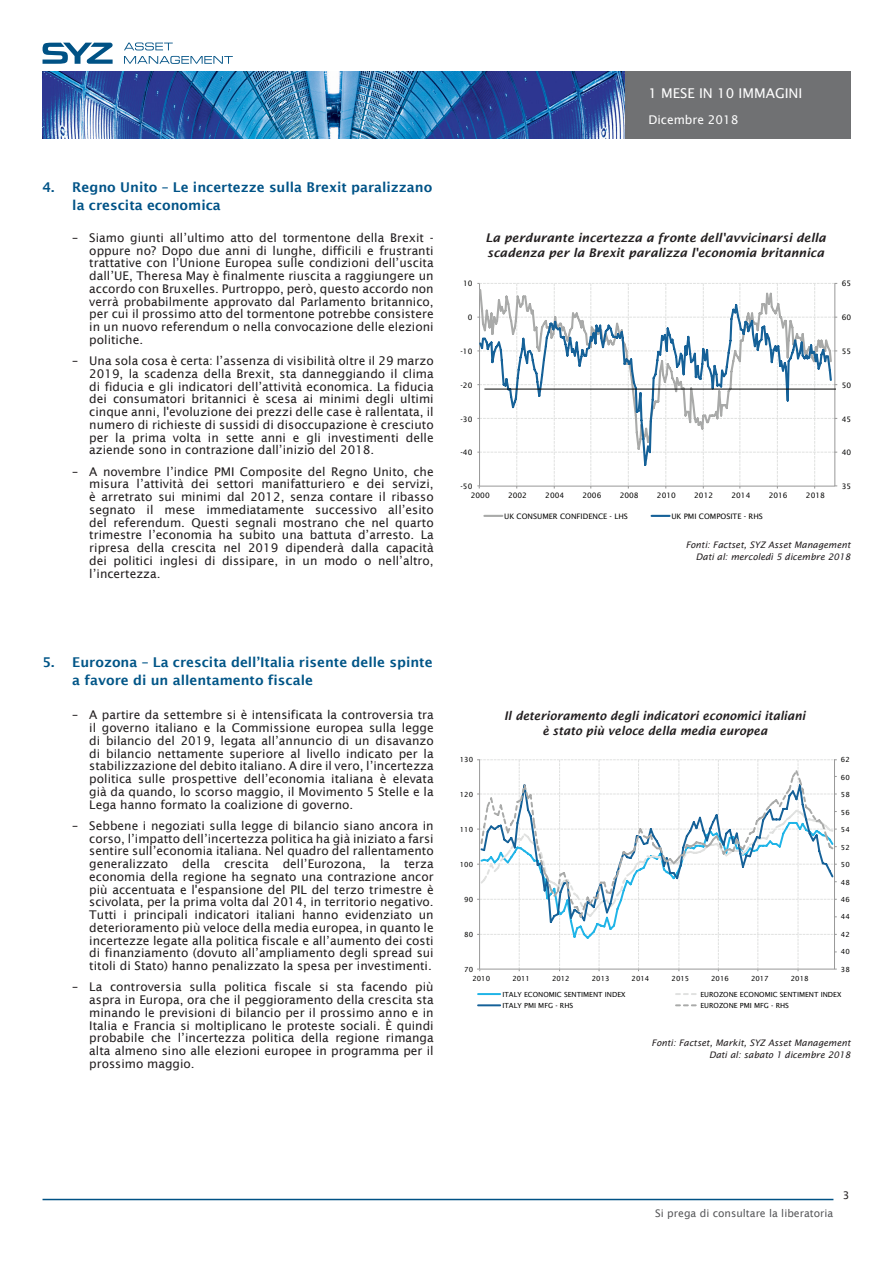
<style>
.page{position:relative;width:893px;height:1263px;background:#fff}
.page>*{position:absolute;margin:0;border:0;box-sizing:border-box;transform-origin:0 0}
.t1{font:600 13.5px/18px "Lucida Sans";color:#005587}
.t2{font:600 13.5px/18px "Lucida Sans";color:#005387}
.t3{font:13.5px "Lucida Sans";color:#fff}
.t4{font:12px/12.8px "Lucida Sans";color:#231f20;text-align:justify}
.Graph_TITLES{font:italic 600 12px/15px "Lucida Sans";color:#231f20}
.Graph_TITLES-2{font:italic 600 12px/15px "Lucida Sans";color:#231f20;text-align:center;scale:.95 1}
.t5{font:12px "Lucida Sans";color:#fff}
.t6{font:10.5px "Lucida Sans";color:#57585a}
.t7{font:10.5px "Lucida Sans";color:#231f20}
.Source_data{font:italic 9px "Lucida Sans";color:#231f20}
.t8{font:7.5px "Lucida Sans";color:#050504}
.t9{font:7.05px "Lucida Sans";color:#050504}
</style>
<div class="page">
<svg style="left:124px;top:43px;width:49px;height:7px"></svg>
<svg style="left:124px;top:56px;width:109px;height:8px"></svg>
<svg style="left:43px;top:43px;width:70px;height:21px"></svg>
<img style="left:43px;top:72px;width:807px;height:67px">
<hr style="left:43px;top:1199px;width:790px;height:1px;background:#005285">
<svg style="left:477px;top:759px;width:360px;height:212px"></svg>
<svg style="left:479px;top:919px;width:356px;height:6px"></svg>
<svg style="left:479px;top:768px;width:356px;height:151px"></svg>
<hr style="left:478px;top:993px;width:22px;height:2px;background:#1fb4e7">
<svg style="left:676px;top:993px;width:21px;height:2px"></svg>
<hr style="left:478px;top:1004px;width:22px;height:2px;background:#156198">
<svg style="left:676px;top:1004px;width:21px;height:2px"></svg>
<svg style="left:477px;top:283px;width:360px;height:205px"></svg>
<svg style="left:479px;top:288px;width:354px;height:15px"></svg>
<svg style="left:479px;top:303px;width:354px;height:164px"></svg>
<svg style="left:484px;top:515px;width:18px;height:2px"></svg>
<svg style="left:652px;top:515px;width:18px;height:2px"></svg>
<hr style="left:484px;top:389px;width:352px;height:1px;background:#050504">
<p class="t2" style="left:72px;top:178px;width:362px;text-indent:-30px">4. Regno Unito – Le incertezze sulla Brexit paralizzano la crescita economica</p>
<p class="t4" style="left:89px;top:231px;width:346px;text-indent:-17px">– Siamo giunti all’ultimo atto del tormentone della Brexit - oppure no? Dopo due anni di lunghe, difficili e frustranti trattative con l’Unione Europea sulle condizioni dell’uscita dall’UE, Theresa May è finalmente riuscita a raggiungere un accordo con Bruxelles. Purtroppo, però, questo accordo non verrà probabilmente approvato dal Parlamento britannico, per cui il prossimo atto del tormentone potrebbe consistere in un nuovo referendum o nella convocazione delle elezioni politiche.</p>
<p class="t4" style="left:89px;top:354px;width:346px;text-indent:-17px">– Una sola cosa è certa: l’assenza di visibilità oltre il 29 marzo 2019, la scadenza della Brexit, sta danneggiando il clima di fiducia e gli indicatori dell’attività economica. La fiducia dei consumatori britannici è scesa ai minimi degli ultimi cinque anni, l'evoluzione dei prezzi delle case è rallentata, il numero di richieste di sussidi di disoccupazione è cresciuto per la prima volta in sette anni e gli investimenti delle aziende sono in contrazione dall’inizio del 2018.</p>
<p class="t4" style="left:89px;top:465px;width:346px;text-indent:-17px">– A novembre l’indice PMI Composite del Regno Unito, che misura l’attività dei settori manifatturiero e dei servizi, è arretrato sui minimi dal 2012, senza contare il ribasso segnato il mese immediatamente successivo all’esito del referendum. Questi segnali mostrano che nel quarto trimestre l’economia ha subito una battuta d’arresto. La ripresa della crescita nel 2019 dipenderà dalla capacità dei politici inglesi di dissipare, in un modo o nell’altro, l’incertezza.</p>
<p class="t3" style="left:648px;top:85px;width:156px">1 MESE IN 10 IMMAGINI</p>
<p class="t5" style="left:648px;top:113px;width:91px">Dicembre 2018</p>
<p class="Graph_TITLES" style="left:485px;top:230px;width:342px">La perdurante incertezza a fronte dell'avvicinarsi della scadenza per la Brexit paralizza l'economia britannica</p>
<p class="t8" style="left:463px;top:279px;width:11px">10</p>
<p class="t8" style="left:842px;top:279px;width:11px">65</p>
<p class="t8" style="left:468px;top:313px;width:6px">0</p>
<p class="t8" style="left:842px;top:313px;width:11px">60</p>
<p class="t8" style="left:460px;top:347px;width:13px">-10</p>
<p class="t8" style="left:842px;top:347px;width:11px">55</p>
<p class="t8" style="left:460px;top:381px;width:13px">-20</p>
<p class="t8" style="left:842px;top:381px;width:11px">50</p>
<p class="t8" style="left:460px;top:415px;width:13px">-30</p>
<p class="t8" style="left:842px;top:415px;width:11px">45</p>
<p class="t8" style="left:460px;top:448px;width:13px">-40</p>
<p class="t8" style="left:842px;top:448px;width:11px">40</p>
<p class="t8" style="left:460px;top:482px;width:13px">-50</p>
<p class="t8" style="left:842px;top:482px;width:11px">35</p>
<p class="t8" style="left:471px;top:491px;width:20px">2000</p>
<p class="t8" style="left:508px;top:491px;width:20px">2002</p>
<p class="t8" style="left:545px;top:491px;width:20px">2004</p>
<p class="t8" style="left:582px;top:491px;width:20px">2006</p>
<p class="t8" style="left:620px;top:491px;width:20px">2008</p>
<p class="t8" style="left:657px;top:491px;width:20px">2010</p>
<p class="t8" style="left:694px;top:491px;width:20px">2012</p>
<p class="t8" style="left:731px;top:491px;width:20px">2014</p>
<p class="t8" style="left:769px;top:491px;width:20px">2016</p>
<p class="t8" style="left:806px;top:491px;width:20px">2018</p>
<p class="t8" style="left:504px;top:512px;width:125px">UK CONSUMER CONFIDENCE - LHS</p>
<p class="t8" style="left:671px;top:512px;width:93px">UK PMI COMPOSITE - RHS</p>
<p class="Source_data" style="left:686px;top:540px;width:166px">Fonti: Factset, SYZ Asset Management</p>
<p class="Source_data" style="left:696px;top:552px;width:156px">Dati al: mercoledì 5 dicembre 2018</p>
<p class="t1" style="left:72px;top:653px;width:362px;text-indent:-30px">5. Eurozona – La crescita dell’Italia risente delle spinte a favore di un allentamento fiscale</p>
<p class="t4" style="left:89px;top:709px;width:346px;text-indent:-17px">– A partire da settembre si è intensificata la controversia tra il governo italiano e la Commissione europea sulla legge di bilancio del 2019, legata all’annuncio di un disavanzo di bilancio nettamente superiore al livello indicato per la stabilizzazione del debito italiano. A dire il vero, l’incertezza politica sulle prospettive dell’economia italiana è elevata già da quando, lo scorso maggio, il Movimento 5 Stelle e la Lega hanno formato la coalizione di governo.</p>
<p class="t4" style="left:89px;top:819px;width:346px;text-indent:-17px">– Sebbene i negoziati sulla legge di bilancio siano ancora in corso, l’impatto dell’incertezza politica ha già iniziato a farsi sentire sull’economia italiana. Nel quadro del rallentamento generalizzato della crescita dell’Eurozona, la terza economia della regione ha segnato una contrazione ancor più accentuata e l'espansione del PIL del terzo trimestre è scivolata, per la prima volta dal 2014, in territorio negativo.<br>Tutti i principali indicatori italiani hanno evidenziato un deterioramento più veloce della media europea, in quanto le incertezze legate alla politica fiscale e all’aumento dei costi di finanziamento (dovuto all’ampliamento degli spread sui titoli di Stato) hanno penalizzato la spesa per investimenti.</p>
<p class="t4" style="left:89px;top:981px;width:346px;text-indent:-17px">– La controversia sulla politica fiscale si sta facendo più aspra in Europa, ora che il peggioramento della crescita sta minando le previsioni di bilancio per il prossimo anno e in Italia e Francia si moltiplicano le proteste sociali. È quindi probabile che l’incertezza politica della regione rimanga alta almeno sino alle elezioni europee in programma per il prossimo maggio.</p>
<p class="Graph_TITLES-2" style="left:504px;top:709px;width:319px">Il deterioramento degli indicatori economici italiani è stato più veloce della media europea</p>
<p class="t9" style="left:460px;top:756px;width:15px">130</p>
<p class="t9" style="left:841px;top:756px;width:10px">62</p>
<p class="t9" style="left:841px;top:773px;width:10px">60</p>
<p class="t9" style="left:460px;top:790px;width:15px">120</p>
<p class="t9" style="left:841px;top:790px;width:10px">58</p>
<p class="t9" style="left:841px;top:808px;width:10px">56</p>
<p class="t9" style="left:460px;top:825px;width:15px">110</p>
<p class="t9" style="left:841px;top:825px;width:10px">54</p>
<p class="t9" style="left:841px;top:843px;width:10px">52</p>
<p class="t9" style="left:460px;top:860px;width:15px">100</p>
<p class="t9" style="left:841px;top:860px;width:10px">50</p>
<p class="t9" style="left:841px;top:878px;width:10px">48</p>
<p class="t9" style="left:464px;top:895px;width:10px">90</p>
<p class="t9" style="left:841px;top:895px;width:10px">46</p>
<p class="t9" style="left:841px;top:913px;width:10px">44</p>
<p class="t9" style="left:464px;top:930px;width:10px">80</p>
<p class="t9" style="left:841px;top:930px;width:10px">42</p>
<p class="t9" style="left:841px;top:948px;width:10px">40</p>
<p class="t9" style="left:464px;top:965px;width:10px">70</p>
<p class="t9" style="left:841px;top:965px;width:10px">38</p>
<p class="t9" style="left:472px;top:974px;width:19px">2010</p>
<p class="t9" style="left:512px;top:974px;width:19px">2011</p>
<p class="t9" style="left:552px;top:974px;width:19px">2012</p>
<p class="t9" style="left:592px;top:974px;width:19px">2013</p>
<p class="t9" style="left:632px;top:974px;width:19px">2014</p>
<p class="t9" style="left:672px;top:974px;width:19px">2015</p>
<p class="t9" style="left:711px;top:974px;width:19px">2016</p>
<p class="t9" style="left:751px;top:974px;width:19px">2017</p>
<p class="t9" style="left:791px;top:974px;width:19px">2018</p>
<p class="t9" style="left:502px;top:990px;width:125px">ITALY ECONOMIC SENTIMENT INDEX</p>
<p class="t9" style="left:700px;top:990px;width:142px">EUROZONE ECONOMIC SENTIMENT INDEX</p>
<p class="t9" style="left:502px;top:1002px;width:72px">ITALY PMI MFG - RHS</p>
<p class="t9" style="left:700px;top:1002px;width:90px">EUROZONE PMI MFG - RHS</p>
<p class="Source_data" style="left:652px;top:1037px;width:200px">Fonti: Factset, Markit, SYZ Asset Management</p>
<p class="Source_data" style="left:709px;top:1049px;width:143px">Dati al: sabato 1 dicembre 2018</p>
<p class="t6" style="left:655px;top:1207px;width:180px">Si prega di consultare la liberatoria</p>
<p class="t7" style="left:843px;top:1189px;width:8px">3</p>
</div>
